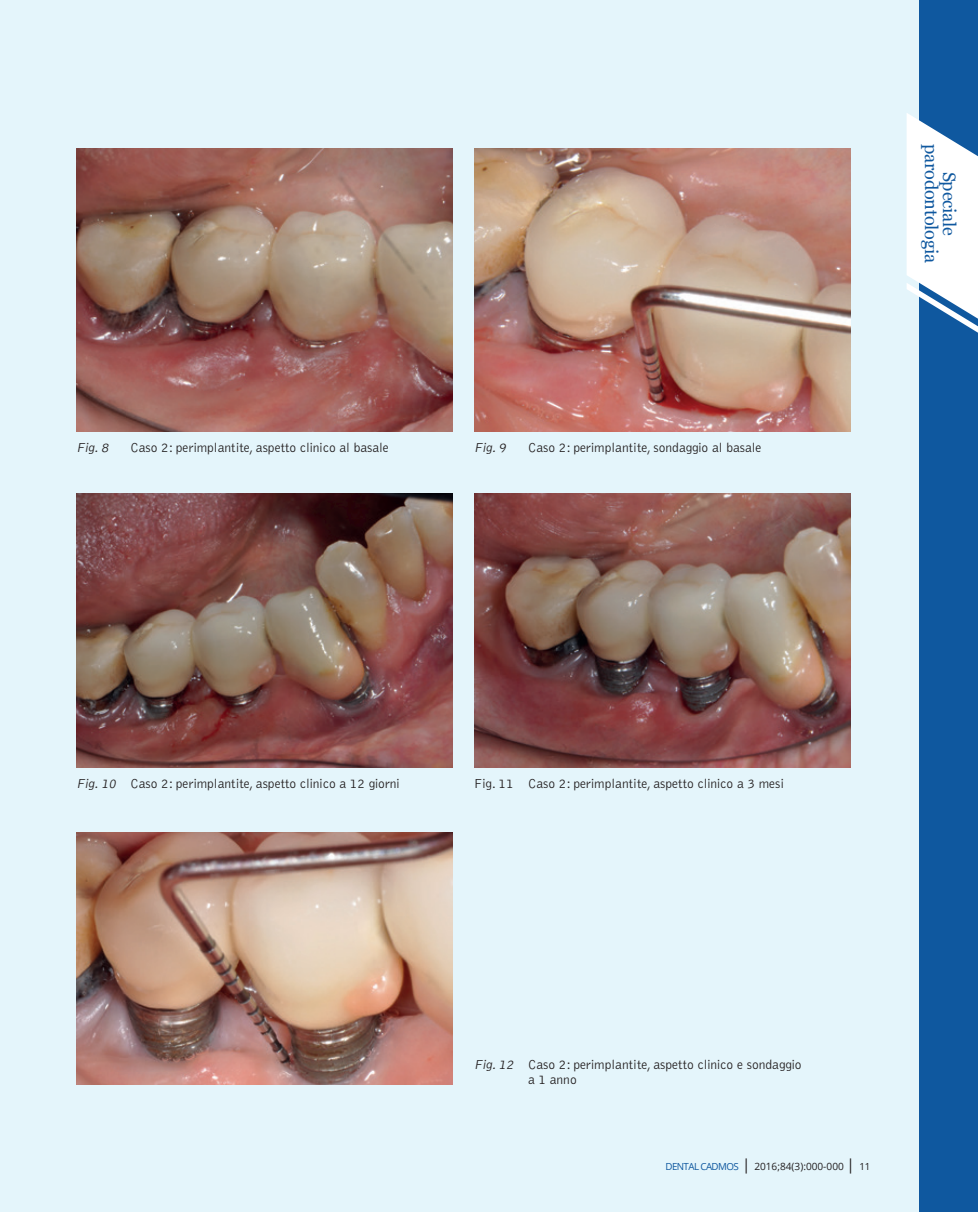
<style>
.page{position:relative;width:978px;height:1212px;background:#e4f5fb}
.page>*{position:absolute;margin:0;border:0;box-sizing:border-box;transform-origin:0 0}
.t1{font:18px/18px "Georgia";letter-spacing:-.01em;color:#0f589f;text-align:center}
.t2{font:300 13.5px/15px "Bell Gothic Std";color:#231f20}
.t3{font:italic 300 13.5px "Bell Gothic Std";color:#231f20}
.t4{font:10.05px "Open Sans";color:#231f20}
.s1{font-style:italic}
.s2{font-size:9.75px;color:#0f589f}
.s3{font-size:15.15px}
.s4{font-size:9.75px}
</style>
<div class="page">
<div style="left:919px;top:0;width:59px;height:1212px;background:#0f589f"></div>
<svg style="left:907px;top:113px;width:71px;height:220px"></svg>
<img style="left:474px;top:149px;width:376px;height:282px">
<img style="left:474px;top:494px;width:376px;height:273px">
<img style="left:77px;top:494px;width:376px;height:273px">
<img style="left:77px;top:832px;width:376px;height:252px">
<img style="left:77px;top:149px;width:376px;height:282px">
<p class="t3" style="left:77px;top:440px;width:36px">Fig.8</p>
<p class="t2" style="left:131px;top:440px;width:260px">Caso 2: perimplantite, aspetto clinico al basale</p>
<p class="t3" style="left:474px;top:440px;width:36px">Fig.9</p>
<p class="t2" style="left:528px;top:440px;width:235px">Caso 2: perimplantite, sondaggio al basale</p>
<h1 class="t1" style="left:958px;top:144px;width:121px;rotate:90deg">Speciale parodontologia</h1>
<p class="t2" style="left:77px;top:776px;width:325px"><span class="s1">Fig.10</span> Caso 2: perimplantite, aspetto clinico a 12 giorni</p>
<p class="t2" style="left:474px;top:776px;width:312px">Fig. 11 Caso 2: perimplantite, aspetto clinico a 3 mesi</p>
<p class="t2" style="left:528px;top:1058px;width:275px;text-indent:-54px"><span class="s1">Fig.12</span> Caso 2: perimplantite, aspetto clinico e sondaggio a 1 anno</p>
<p class="t4" style="left:666px;top:1159px;width:206px"><span class="s2">DENTAL CADMOS</span> <span class="s3">|</span> 2016;84(3):000-000 <span class="s3">|</span> <span class="s4">11</span></p>
</div>
